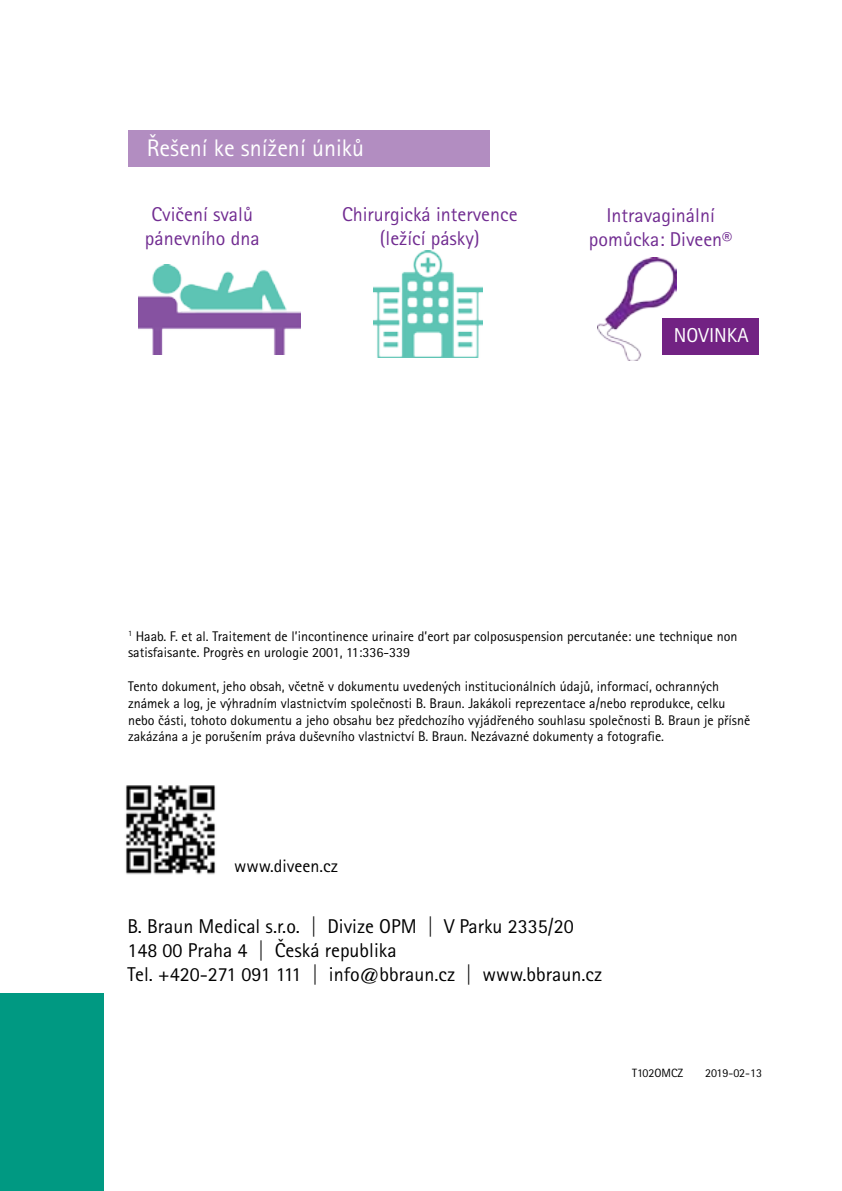
<style>
.page{position:relative;width:842px;height:1191px;background:#fff}
.page>*{position:absolute;margin:0;border:0;box-sizing:border-box;transform-origin:0 0}
.t1{font:24px "Rotis Sans Serif Pro";color:#fff}
.t2{font:20.2px "Rotis Sans Serif Pro";color:#fff}
.t3{font:20px/24px "Rotis Sans Serif Pro";color:#000}
.t4{font:20px/24px "Rotis Sans Serif Pro";color:#712c91;text-align:center}
.t5{font:18px "Rotis Sans Serif Pro";color:#000}
.t6{font:14px/16.8px "Rotis Sans Serif Pro";color:#000}
.t7{font:12px "Rotis Sans Serif Pro";color:#000}
</style>
<div class="page">
<div style="left:128px;top:130px;width:361px;height:37px;background:#b28dc1"></div>
<div style="left:662px;top:318px;width:97px;height:36px;background:#722283"></div>
<img style="left:597px;top:258px;width:80px;height:103px">
<img style="left:138px;top:264px;width:163px;height:90px">
<img style="left:374px;top:251px;width:109px;height:106px">
<div style="left:0;top:993px;width:103px;height:198px;background:#009982"></div>
<img style="left:125px;top:785px;width:91px;height:90px">
<h1 class="t1" style="left:147px;top:134px;width:219px">Řešení ke snížení úniků</h1>
<h3 class="t4" style="left:145px;top:202px;width:116px">Cvičení svalů pánevního dna</h3>
<h3 class="t4" style="left:342px;top:202px;width:177px">Chirurgická intervence (ležící pásky)</h3>
<h3 class="t4" style="left:589px;top:203px;width:145px">I ntravaginální pomůcka: Diveen®</h3>
<h2 class="t2" style="left:674px;top:323px;width:76px">novinka</h2>
<p class="t6" style="left:128px;top:627px;width:611px"><sup>1</sup> Haab. F. et al. Traitement de l’incontinence urinaire d’eort par colposuspension percutanée: une technique non satisfaisante. Progrès en urologie 2001, 11:336-339</p>
<p class="t6" style="left:128px;top:678px;width:624px">Tento dokument, jeho obsah, včetně v dokumentu uvedených institucionálních údajů, informací, ochranných známek a log, je výhradním vlastnictvím společnosti B. Braun. Jakákoli reprezentace a/nebo reprodukce, celku nebo části, tohoto dokumentu a jeho obsahu bez předchozího vyjádřeného souhlasu společnosti B. Braun je přísně zakázána a je porušením práva duševního vlastnictví B. Braun. Nezávazné dokumenty a fotografie.</p>
<p class="t5" style="left:234px;top:855px;width:105px">www.diveen.cz</p>
<h3 class="t3" style="left:127px;top:914px;width:476px">B. Braun M edical s.r.o. | Divize OPM | V Parku 2335/20<br>148 00 Praha 4 | Česká republika<br>Tel. +420-271 091 111 | info@bbraun.cz | www.bbraun.cz</h3>
<p class="t7" style="left:632px;top:1066px;width:53px">T102OMCZ</p>
<p class="t7" style="left:705px;top:1066px;width:59px">2019-02-13</p>
</div>
